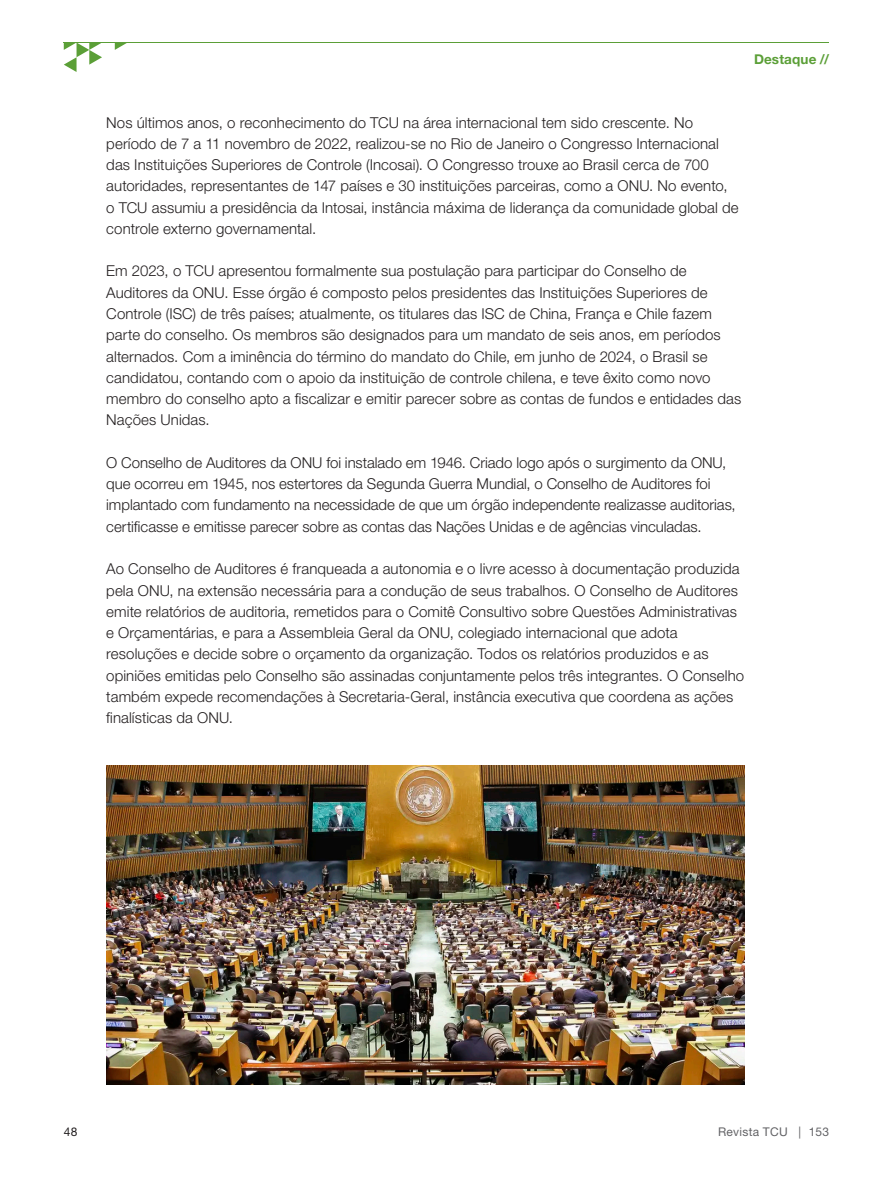
<style>
.page{position:relative;width:893px;height:1191px;background:#fff}
.page>*{position:absolute;margin:0;border:0;box-sizing:border-box;transform-origin:0 0}
.Texto_Parágrafo{font:300 15px/21.3px "Helvetica Neue LT Std";letter-spacing:.005em;color:#231f20}
.t1{font:700 13.5px "Helvetica Neue LT Std";letter-spacing:.01em;color:#5b9f37}
.t2{font:12px "Helvetica Neue LT Std";letter-spacing:.02em;color:#636366}
.t3{font:12px "Helvetica Neue LT Std";color:#231f20}
</style>
<div class="page">
<hr style="left:64px;top:42px;width:765px;height:1px;background:#5b9f37">
<svg style="left:115px;top:43px;width:12px;height:7px"></svg>
<svg style="left:64px;top:43px;width:38px;height:29px"></svg>
<img style="left:106px;top:765px;width:638px;height:319px">
<p class="t1" style="left:754px;top:51px;width:77px">Destaque //</p>
<p class="Texto_Parágrafo" style="left:106px;top:111px;width:634px">Nos últimos anos, o reconhecimento do TCU na área internacional tem sido crescente. No período de 7 a 11 novembro de 2022, realizou-se no Rio de Janeiro o Congresso Internacional das Instituições Superiores de Controle (Incosai). O Congresso trouxe ao Brasil cerca de 700 autoridades, representantes de 147 países e 30 instituições parceiras, como a ONU. No evento, o TCU assumiu a presidência da Intosai, instância máxima de liderança da comunidade global de controle externo governamental.</p>
<p class="Texto_Parágrafo" style="left:106px;top:260px;width:637px">Em 2023, o TCU apresentou formalmente sua postulação para participar do Conselho de Auditores da ONU. Esse órgão é composto pelos presidentes das Instituições Superiores de Controle (ISC) de três países; atualmente, os titulares das ISC de China, França e Chile fazem parte do conselho. Os membros são designados para um mandato de seis anos, em períodos alternados. Com a iminência do término do mandato do Chile, em junho de 2024, o Brasil se candidatou, contando com o apoio da instituição de controle chilena, e teve êxito como novo membro do conselho apto a fiscalizar e emitir parecer sobre as contas de fundos e entidades das Nações Unidas.</p>
<p class="Texto_Parágrafo" style="left:106px;top:451px;width:631px">O Conselho de Auditores da ONU foi instalado em 1946. Criado logo após o surgimento da ONU, que ocorreu em 1945, nos estertores da Segunda Guerra Mundial, o Conselho de Auditores foi implantado com fundamento na necessidade de que um órgão independente realizasse auditorias, certificasse e emitisse parecer sobre as contas das Nações Unidas e de agências vinculadas.</p>
<p class="Texto_Parágrafo" style="left:106px;top:558px;width:639px">Ao Conselho de Auditores é franqueada a autonomia e o livre acesso à documentação produzida pela ONU, na extensão necessária para a condução de seus trabalhos. O Conselho de Auditores emite relatórios de auditoria, remetidos para o Comitê Consultivo sobre Questões Administrativas e Orçamentárias, e para a Assembleia Geral da ONU, colegiado internacional que adota resoluções e decide sobre o orçamento da organização. Todos os relatórios produzidos e as opiniões emitidas pelo Conselho são assinadas conjuntamente pelos três integrantes. O Conselho também expede recomendações à Secretaria-Geral, instância executiva que coordena as ações finalísticas da ONU.</p>
<p class="t3" style="left:64px;top:1124px;width:15px">48</p>
<p class="t2" style="left:718px;top:1124px;width:113px">Revista TCU | 153</p>
</div>
